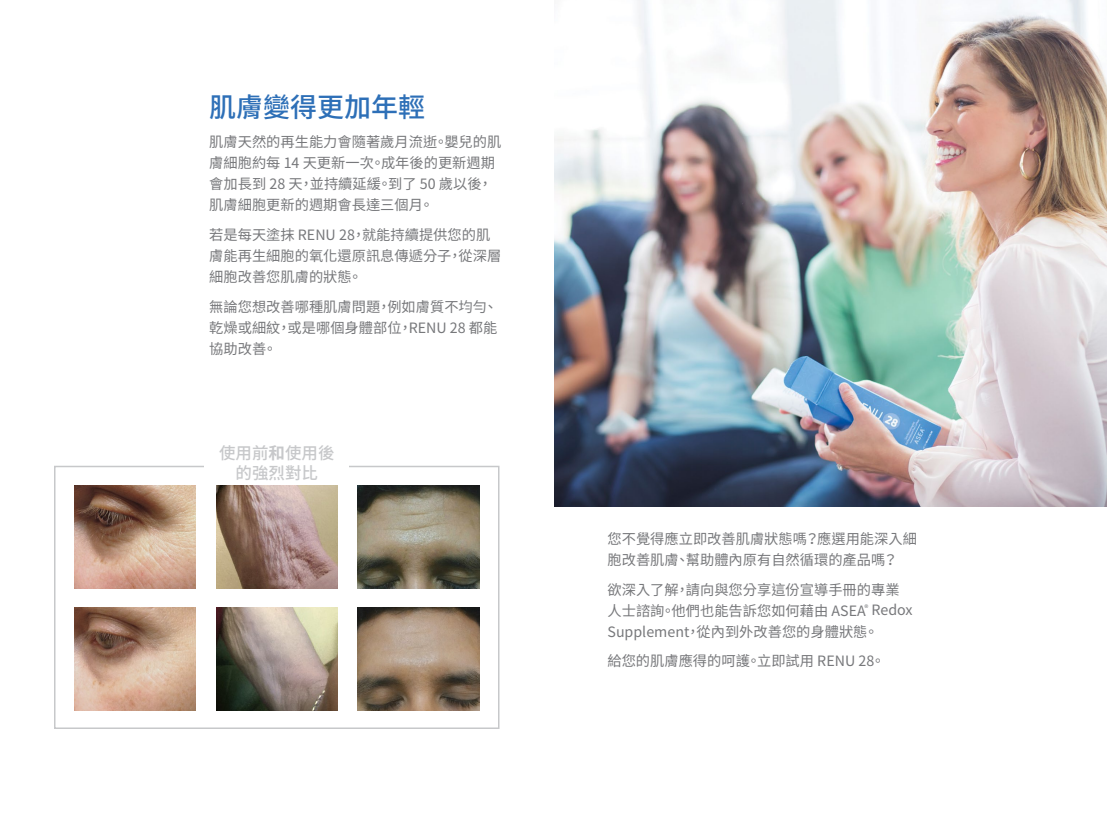
<style>
.page{position:relative;width:1107px;height:837px;background:#fff}
.page>*{position:absolute;margin:0;border:0;box-sizing:border-box;transform-origin:0 0}
.t1{font:500 27px "Source Han Sans TW";color:#2d6fb7}
.t2{font:500 16.5px/19.8px "Source Han Sans TW";color:#c7c8ca;text-align:center}
.t3{font:14.25px/21px "Source Han Sans TW";color:#77787b}
.s1{font-weight:700}
</style>
<div class="page">
<img style="left:554px;top:0;width:553px;height:506px">
<img style="left:358px;top:485px;width:121px;height:103px">
<img style="left:358px;top:607px;width:121px;height:103px">
<img style="left:74px;top:485px;width:122px;height:103px">
<img style="left:74px;top:607px;width:122px;height:103px">
<div style="left:54px;top:466px;width:446px;height:263px;border:2px solid #c7c8ca"></div>
<div style="left:205px;top:444px;width:144px;height:46px;background:#fff"></div>
<img style="left:216px;top:485px;width:122px;height:103px">
<img style="left:216px;top:607px;width:122px;height:103px">
<h1 class="t1" style="left:209px;top:92px;width:217px">肌膚變得更加年輕</h1>
<p class="t3" style="left:209px;top:131px;width:294px">肌膚天然的再生能力會隨著歲月流逝。嬰兒的肌膚細胞約每 14 天更新一次。成年後的更新週期會加長到 28 天，並持續延緩。到了 50 歲以後，肌膚細胞更新的週期會長達三個月。</p>
<p class="t3" style="left:209px;top:224px;width:294px">若是每天塗抹 RENU 28，就能持續提供您的肌膚能再生細胞的氧化還原訊息傳遞分子，從深層細胞改善您肌膚的狀態。</p>
<p class="t3" style="left:209px;top:296px;width:290px;text-align:justify">無論您想改善哪種肌膚問題，例如膚質不均勻、乾燥或細紋，或是哪個身體部位，RENU 28 都能協助改善。</p>
<p class="t2" style="left:219px;top:443px;width:117px">使用前<span class="s1">和</span>使用後的強烈對比</p>
<p class="t3" style="left:608px;top:528px;width:311px">您不覺得應立即改善肌膚狀態嗎？應選用能深入細胞改善肌膚、幫助體內原有自然循環的產品嗎？</p>
<p class="t3" style="left:607px;top:579px;width:307px">欲深入了解，請向與您分享這份宣導手冊的專業人士諮詢。他們也能告訴您如何藉由 ASEA<sup>®</sup> Redox<br>Supplement，從內到外改善您的身體狀態。</p>
<p class="t3" style="left:607px;top:651px;width:279px">給您的肌膚應得的呵護。立即試用 RENU 28。</p>
</div>
